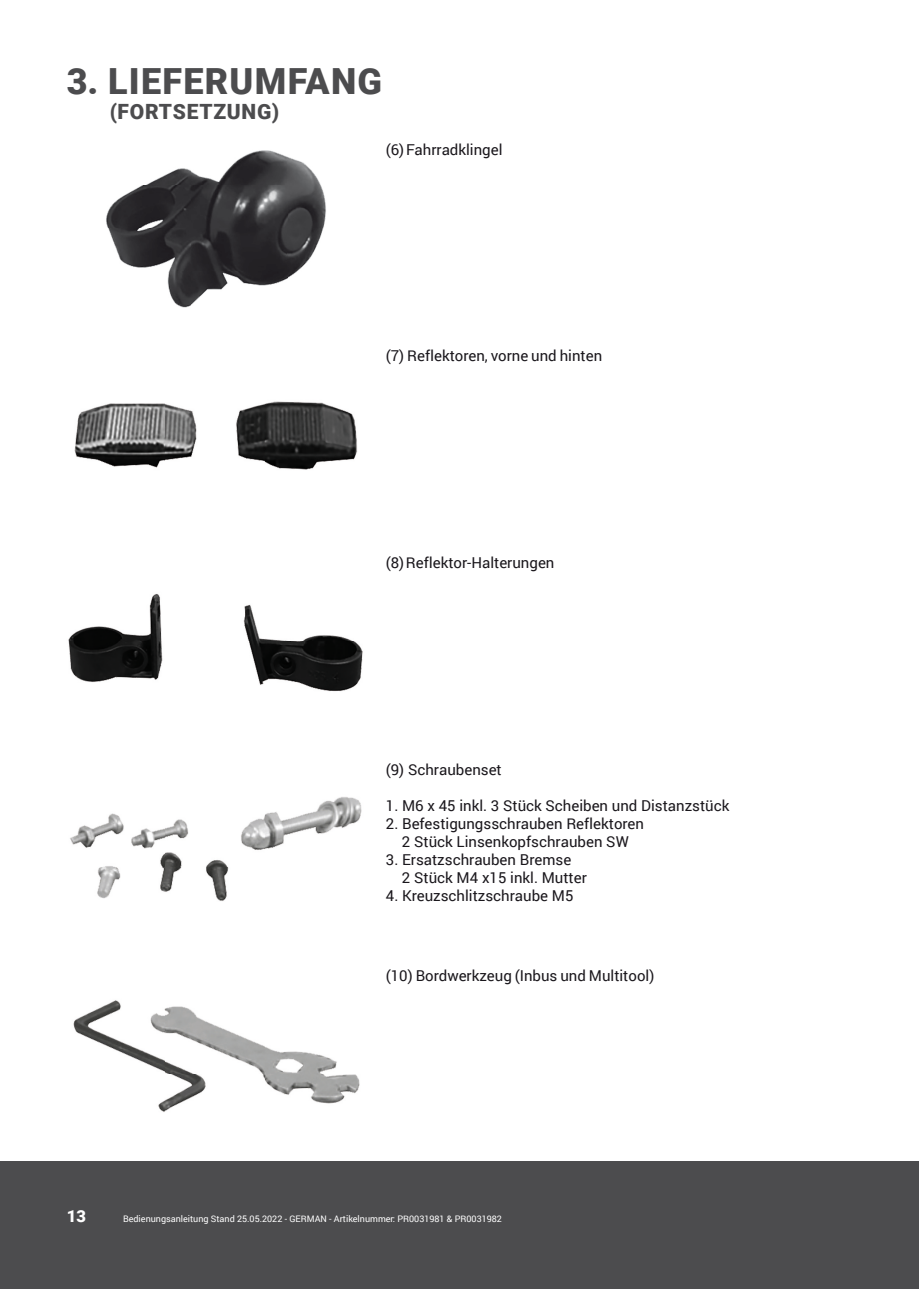
<style>
.page{position:relative;width:919px;height:1289px;background:#fff}
.page>*{position:absolute;margin:0;border:0;box-sizing:border-box;transform-origin:0 0}
.t1{font:900 36px "Roboto";letter-spacing:.035em;color:#4c4c4e}
.t2{font:900 21px "Roboto";letter-spacing:.035em;color:#4c4c4e}
.t3{font:900 16.5px "Roboto";color:#fff}
.t4{font:15px/18px "Roboto";color:#1a171c;text-align:center}
.t5{font:9px "Roboto";color:#fff}
</style>
<div class="page">
<div style="left:0;top:1161px;width:918px;height:127px;background:#4c4c4e"></div>
<img style="left:106px;top:150px;width:220px;height:158px">
<img style="left:74px;top:401px;width:284px;height:69px">
<img style="left:68px;top:593px;width:295px;height:98px">
<img style="left:70px;top:797px;width:292px;height:104px">
<img style="left:73px;top:1000px;width:287px;height:112px">
<h1 class="t1" style="left:67px;top:56px;width:317px">3. LIEFERUMFANG</h1>
<h2 class="t2" style="left:110px;top:97px;width:171px">(FORTSETZUNG)</h2>
<p class="t4" style="left:386px;top:140px;width:118px">(6) Fahrradklingel</p>
<p class="t4" style="left:386px;top:346px;width:218px">(7) Reflektoren, vorne und hinten</p>
<p class="t4" style="left:386px;top:553px;width:170px">(8) Reflektor-Halterungen</p>
<p class="t4" style="left:386px;top:759px;width:117px">(9) Schraubenset</p>
<p class="t4" style="left:386px;top:795px;width:345px">1. M6 x 45 inkl. 3 Stück Scheiben und Distanzstück</p>
<p class="t4" style="left:386px;top:813px;width:259px">2. Befestigungsschrauben Reflektoren<br>2 Stück Linsenkopfschrauben SW</p>
<p class="t4" style="left:402px;top:849px;width:186px;text-align:left;text-indent:-16px">3. Ersatzschrauben Bremse<br>2 Stück M4 x15 inkl. Mutter</p>
<p class="t4" style="left:386px;top:885px;width:189px">4. Kreuzschlitzschraube M5</p>
<p class="t4" style="left:386px;top:966px;width:270px">(10) Bordwerkzeug (Inbus und Multitool)</p>
<p class="t3" style="left:67px;top:1204px;width:21px">13</p>
<p class="t5" style="left:123px;top:1212px;width:380px">Bedienungsanleitung Stand 25.05.2022 - GERMAN - Artikelnummer: PR0031981 &amp; PR0031982</p>
</div>
